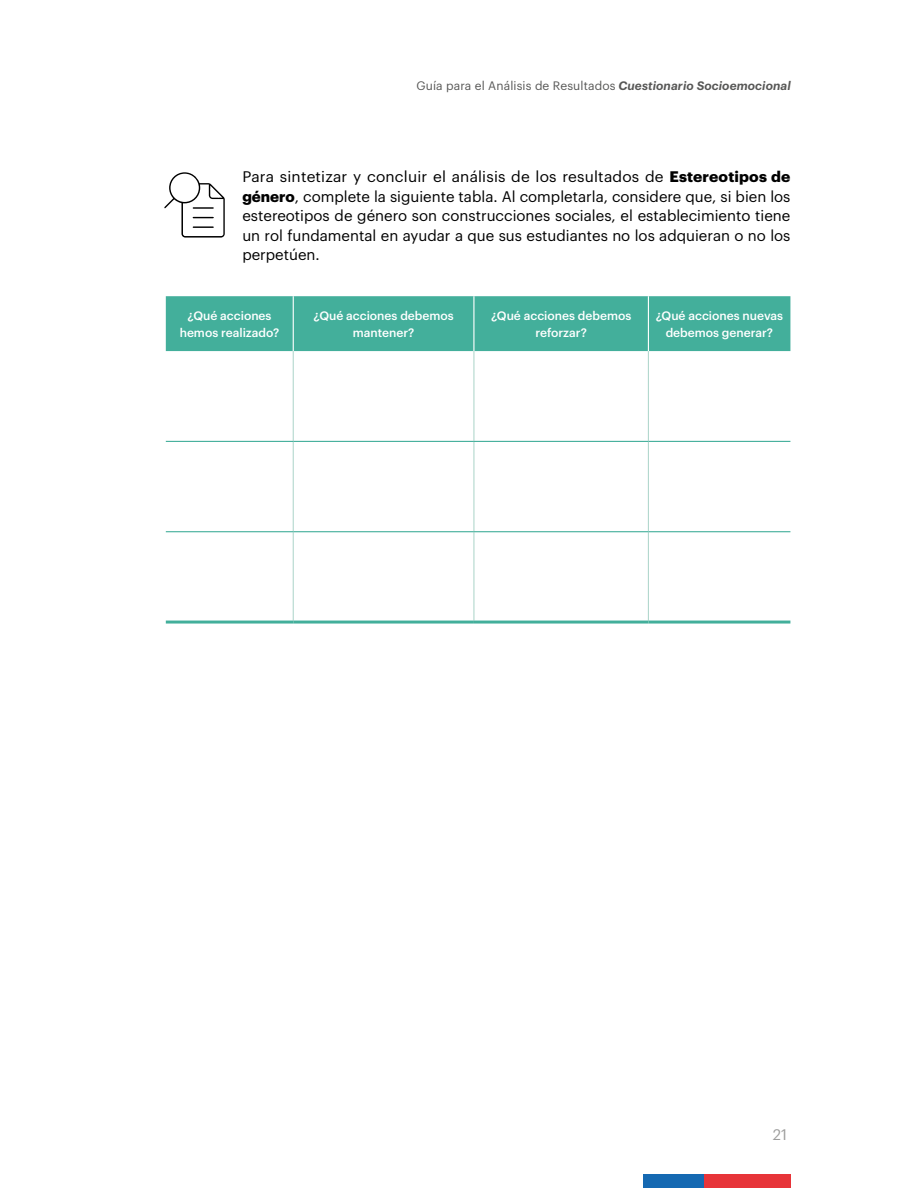
<style>
.page{position:relative;width:918px;height:1188px;background:#fff}
.page>*{position:absolute;margin:0;border:0;box-sizing:border-box;transform-origin:0 0}
.t1{font:15px/19.5px "Graphik";color:#000;text-align:justify}
.t2{font:15px "Graphik";color:#9d9d9c}
.t3{font:500 12px/16.5px "Graphik";color:#fff;text-align:center}
.t4{font:12px "Graphik";letter-spacing:.01em;color:#575756}
.s1{font-weight:600;font-style:italic}
.s2{font-weight:700}
</style>
<div class="page">
<div style="left:644px;top:1174px;width:60px;height:14px;background:#1569b2"></div>
<div style="left:704px;top:1174px;width:86px;height:14px;background:#e73439"></div>
<div style="left:166px;top:296px;width:624px;height:55px;background:#43af9b"></div>
<hr style="left:293px;top:296px;width:1px;height:55px;background:#fff">
<hr style="left:473px;top:296px;width:1px;height:55px;background:#fff">
<hr style="left:648px;top:296px;width:1px;height:55px;background:#fff">
<hr style="left:293px;top:351px;width:1px;height:90px;background:#b3d8ce">
<hr style="left:293px;top:442px;width:1px;height:89px;background:#b3d8ce">
<hr style="left:293px;top:532px;width:1px;height:89px;background:#b3d8ce">
<hr style="left:473px;top:351px;width:1px;height:90px;background:#b3d8ce">
<hr style="left:473px;top:442px;width:1px;height:89px;background:#b3d8ce">
<hr style="left:473px;top:532px;width:1px;height:89px;background:#b3d8ce">
<hr style="left:648px;top:351px;width:1px;height:90px;background:#b3d8ce">
<hr style="left:648px;top:442px;width:1px;height:89px;background:#b3d8ce">
<hr style="left:648px;top:532px;width:1px;height:89px;background:#b3d8ce">
<hr style="left:166px;top:441px;width:127px;height:1px;background:#43af9b">
<hr style="left:293px;top:441px;width:181px;height:1px;background:#43af9b">
<hr style="left:474px;top:441px;width:174px;height:1px;background:#43af9b">
<hr style="left:648px;top:441px;width:142px;height:1px;background:#43af9b">
<hr style="left:166px;top:531px;width:127px;height:1px;background:#43af9b">
<hr style="left:293px;top:531px;width:181px;height:1px;background:#43af9b">
<hr style="left:474px;top:531px;width:174px;height:1px;background:#43af9b">
<hr style="left:648px;top:531px;width:142px;height:1px;background:#43af9b">
<hr style="left:166px;top:621px;width:127px;height:3px;background:#43af9b">
<hr style="left:293px;top:621px;width:181px;height:3px;background:#43af9b">
<hr style="left:474px;top:621px;width:174px;height:3px;background:#43af9b">
<hr style="left:648px;top:621px;width:142px;height:3px;background:#43af9b">
<svg style="left:164px;top:172px;width:61px;height:66px"></svg>
<p class="t4" style="left:416px;top:77px;width:376px">Guía para el Análisis de Resultados <span class="s1">Cuestionario Socioemocional</span></p>
<p class="t1" style="left:242px;top:166px;width:550px">Para sintetizar y concluir el análisis de los resultados de <span class="s2">Estereotipos de género</span>, complete la siguiente tabla. Al completarla, considere que, si bien los estereotipos de género son construcciones sociales, el establecimiento tiene un rol fundamental en ayudar a que sus estudiantes no los adquieran o no los perpetúen.</p>
<p class="t3" style="left:180px;top:307px;width:101px">¿Qué acciones hemos realizado?</p>
<p class="t3" style="left:313px;top:307px;width:142px">¿Qué acciones debemos mantener?</p>
<p class="t3" style="left:491px;top:307px;width:142px">¿Qué acciones debemos reforzar?</p>
<p class="t3" style="left:656px;top:307px;width:129px">¿Qué acciones nuevas debemos generar?</p>
<p class="t2" style="left:773px;top:1123px;width:16px">21</p>
</div>
